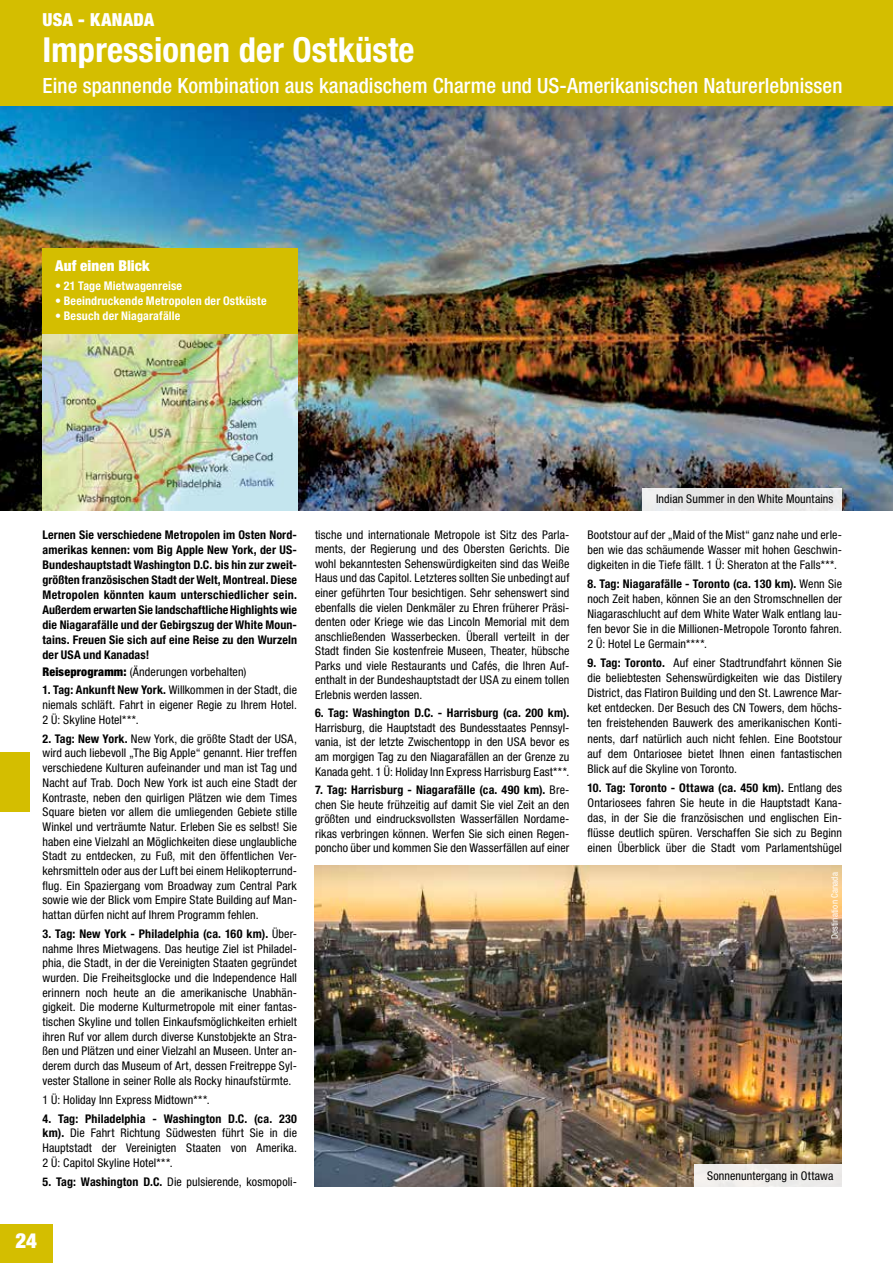
<style>
.page{position:relative;width:893px;height:1263px;background:#fff}
.page>*{position:absolute;margin:0;border:0;box-sizing:border-box;transform-origin:0 0}
.t1{font:700 condensed 34.5px "Helvetica Neue LT Std";letter-spacing:.005em;color:#fff}
.t2{font:500 condensed 21px "Helvetica Neue LT Std";letter-spacing:.005em;color:#fff}
.t3{font:900 condensed 20.85px "Helvetica Neue LT Std";color:#fff}
.t4{font:900 condensed 18px "Helvetica Neue LT Std";letter-spacing:.03em;color:#fff}
.t5{font:900 condensed 15px "Helvetica Neue LT Std";letter-spacing:.005em;color:#fff}
.t6{font:condensed 12px/14.7px "Helvetica Neue LT Std";letter-spacing:.005em;color:#000;text-align:justify}
.t7{font:700 condensed 12px/15px "Helvetica Neue LT Std";letter-spacing:.01em;color:#000;text-align:justify}
.t8{font:700 condensed 12px "Helvetica Neue LT Std";letter-spacing:.015em;color:#fff}
.t9{font:condensed 9px "Helvetica Neue LT Std";letter-spacing:.02em;color:#fff}
.s1{font-weight:900}
.s2{font-weight:700}
</style>
<div class="page">
<div style="left:0;top:0;width:893px;height:106px;background:#d4be00"></div>
<div style="left:0;top:1225px;width:52px;height:38px;background:#d4be00"></div>
<div style="left:0;top:753px;width:30px;height:59px;background:#d4be00"></div>
<img style="left:0;top:106px;width:893px;height:404px">
<div style="left:643px;top:488px;width:199px;height:22px;background:#e7e6e6"></div>
<img style="left:43px;top:334px;width:255px;height:176px">
<div style="left:43px;top:248px;width:255px;height:86px;background:#d4be00"></div>
<img style="left:315px;top:865px;width:527px;height:321px">
<div style="left:695px;top:1164px;width:147px;height:22px;background:#efedeb"></div>
<h3 class="t4" style="left:43px;top:8px;width:113px">USA - KANADA</h3>
<h1 class="t1" style="left:43px;top:28px;width:373px">Impressionen der Ostküste</h1>
<h2 class="t2" style="left:43px;top:73px;width:801px">Eine spannende Kombination aus kanadischem Charme und US-Amerikanischen Naturerlebnissen</h2>
<p class="t5" style="left:55px;top:257px;width:96px">Auf einen Blick</p>
<p class="t8" style="left:55px;top:279px;width:128px">• 21 Tage Mietwagenreise</p>
<p class="t8" style="left:55px;top:293px;width:213px">• Beeindruckende Metropolen der Ostküste</p>
<p class="t8" style="left:55px;top:308px;width:127px">• Besuch der Niagarafälle</p>
<p class="t7" style="left:43px;top:527px;width:256px">Lernen Sie verschiedene Metropolen im Osten Nord&shy;amerikas kennen: vom Big Apple New York, der US-Bundeshauptstadt Washington D.C. bis hin zur zweit&shy;größten französischen Stadt der Welt, Montreal. Diese Metropolen könnten kaum unterschiedlicher sein.<br>Außerdem erwarten Sie landschaftliche Highlights wie die Niagarafälle und der Gebirgszug der White Moun&shy;tains. Freuen Sie sich auf eine Reise zu den Wurzeln der USA und Kanadas!</p>
<p class="t6" style="left:43px;top:664px;width:205px"><span class="s1">Reiseprogramm:</span> (Änderungen vorbehalten)</p>
<p class="t6" style="left:43px;top:683px;width:256px"><span class="s2">1. Tag: Ankunft New York.</span> Willkommen in der Stadt, die niemals schläft. Fahrt in eigener Regie zu Ihrem Hotel.<br>2 Ü: Skyline Hotel***.</p>
<p class="t6" style="left:43px;top:731px;width:256px"><span class="s2">2. Tag: New York.</span> New York, die größte Stadt der USA, wird auch liebevoll „The Big Apple“ genannt. Hier treffen verschiedene Kulturen aufeinander und man ist Tag und Nacht auf Trab. Doch New York ist auch eine Stadt der Kontraste, neben den quirligen Plätzen wie dem Times Square bieten vor allem die umliegenden Gebiete stille Winkel und verträumte Natur. Erleben Sie es selbst! Sie haben eine Vielzahl an Möglichkeiten diese unglaubliche Stadt zu entdecken, zu Fuß, mit den öffentlichen Ver&shy;kehrsmitteln oder aus der Luft bei einem Helikopterrund&shy;flug. Ein Spaziergang vom Broadway zum Central Park sowie wie der Blick vom Empire State Building auf Man&shy;hattan dürfen nicht auf Ihrem Programm fehlen.</p>
<p class="t6" style="left:43px;top:926px;width:256px"><span class="s2">3. Tag: New York - Philadelphia (ca. 160 km).</span> Über&shy;nahme Ihres Mietwagens. Das heutige Ziel ist Philadel&shy;phia, die Stadt, in der die Vereinigten Staaten gegründet wurden. Die Freiheitsglocke und die Independence Hall erinnern noch heute an die amerikanische Unabhän&shy;gigkeit. Die moderne Kulturmetropole mit einer fantas&shy;tischen Skyline und tollen Einkaufsmöglichkeiten erhielt ihren Ruf vor allem durch diverse Kunstobjekte an Stra&shy;ßen und Plätzen und einer Vielzahl an Museen. Unter an&shy;derem durch das Museum of Art, dessen Freitreppe Syl&shy;vester Stallone in seiner Rolle als Rocky hinaufstürmte.</p>
<p class="t6" style="left:43px;top:1092px;width:169px">1 Ü: Holiday Inn Express Midtown***.</p>
<p class="t6" style="left:43px;top:1111px;width:256px"><span class="s2">4. Tag: Philadelphia - Washington D.C. (ca. 230 km).</span> Die Fahrt Richtung Südwesten führt Sie in die Hauptstadt der Vereinigten Staaten von Amerika.<br>2 Ü: Capitol Skyline Hotel***.</p>
<p class="t6" style="left:43px;top:1174px;width:256px"><span class="s2">5. Tag: Washington D.C.</span> Die pulsierende, kosmopoli-</p>
<p class="t6" style="left:315px;top:527px;width:256px">tische und internationale Metropole ist Sitz des Parla&shy;ments, der Regierung und des Obersten Gerichts. Die wohl bekanntesten Sehenswürdigkeiten sind das Weiße Haus und das Capitol. Letzteres sollten Sie unbedingt auf einer geführten Tour besichtigen. Sehr sehenswert sind ebenfalls die vielen Denkmäler zu Ehren früherer Präsi&shy;denten oder Kriege wie das Lincoln Memorial mit dem anschließenden Wasserbecken. Überall verteilt in der Stadt finden Sie kostenfreie Museen, Theater, hübsche Parks und viele Restaurants und Cafés, die Ihren Auf&shy;enthalt in der Bundeshauptstadt der USA zu einem tollen Erlebnis werden lassen.</p>
<p class="t7" style="left:315px;top:705px;width:256px">6. Tag: Washington D.C. - Harrisburg (ca. 200 km).</p>
<p class="t6" style="left:315px;top:720px;width:256px">Harrisburg, die Hauptstadt des Bundesstaates Pennsyl&shy;vania, ist der letzte Zwischentopp in den USA bevor es am morgigen Tag zu den Niagarafällen an der Grenze zu Kanada geht. 1 Ü: Holiday Inn Express Harrisburg East***.</p>
<p class="t6" style="left:315px;top:783px;width:256px"><span class="s2">7. Tag: Harrisburg - Niagarafälle (ca. 490 km).</span> Bre&shy;chen Sie heute frühzeitig auf damit Sie viel Zeit an den größten und eindrucksvollsten Wasserfällen Nordame&shy;rikas verbringen können. Werfen Sie sich einen Regen&shy;poncho über und kommen Sie den Wasserfällen auf einer</p>
<p class="t6" style="left:656px;top:492px;width:179px">Indian Summer in den White Mountains</p>
<p class="t6" style="left:587px;top:527px;width:256px">Bootstour auf der „Maid of the Mist“ ganz nahe und erle&shy;ben wie das schäumende Wasser mit hohen Geschwin&shy;digkeiten in die Tiefe fällt. 1 Ü: Sheraton at the Falls***.</p>
<p class="t6" style="left:587px;top:576px;width:256px"><span class="s2">8. Tag: Niagarafälle - Toronto (ca. 130 km).</span> Wenn Sie noch Zeit haben, können Sie an den Stromschnellen der Niagaraschlucht auf dem White Water Walk entlang lau&shy;fen bevor Sie in die Millionen-Metropole Toronto fahren.<br>2 Ü: Hotel Le Germain****.</p>
<p class="t6" style="left:587px;top:656px;width:256px"><span class="s2">9. Tag: Toronto.</span> Auf einer Stadtrundfahrt können Sie die beliebtesten Sehenswürdigkeiten wie das Distilery District, das Flatiron Building und den St. Lawrence Mar&shy;ket entdecken. Der Besuch des CN Towers, dem höchs&shy;ten freistehenden Bauwerk des amerikanischen Konti&shy;nents, darf natürlich auch nicht fehlen. Eine Bootstour auf dem Ontariosee bietet Ihnen einen fantastischen Blick auf die Skyline von Toronto.</p>
<p class="t6" style="left:587px;top:780px;width:256px"><span class="s2">10. Tag: Toronto - Ottawa (ca. 450 km).</span> Entlang des Ontariosees fahren Sie heute in die Hauptstadt Kana&shy;das, in der Sie die französischen und englischen Ein&shy;flüsse deutlich spüren. Verschaffen Sie sich zu Beginn einen Überblick über die Stadt vom Parlamentshügel</p>
<p class="t9" style="left:829px;top:939px;width:69px;rotate:-90deg">Destination Canada</p>
<p class="t6" style="left:707px;top:1168px;width:128px">Sonnenuntergang in Ottawa</p>
<h3 class="t3" style="left:15px;top:1228px;width:23px">24</h3>
</div>
